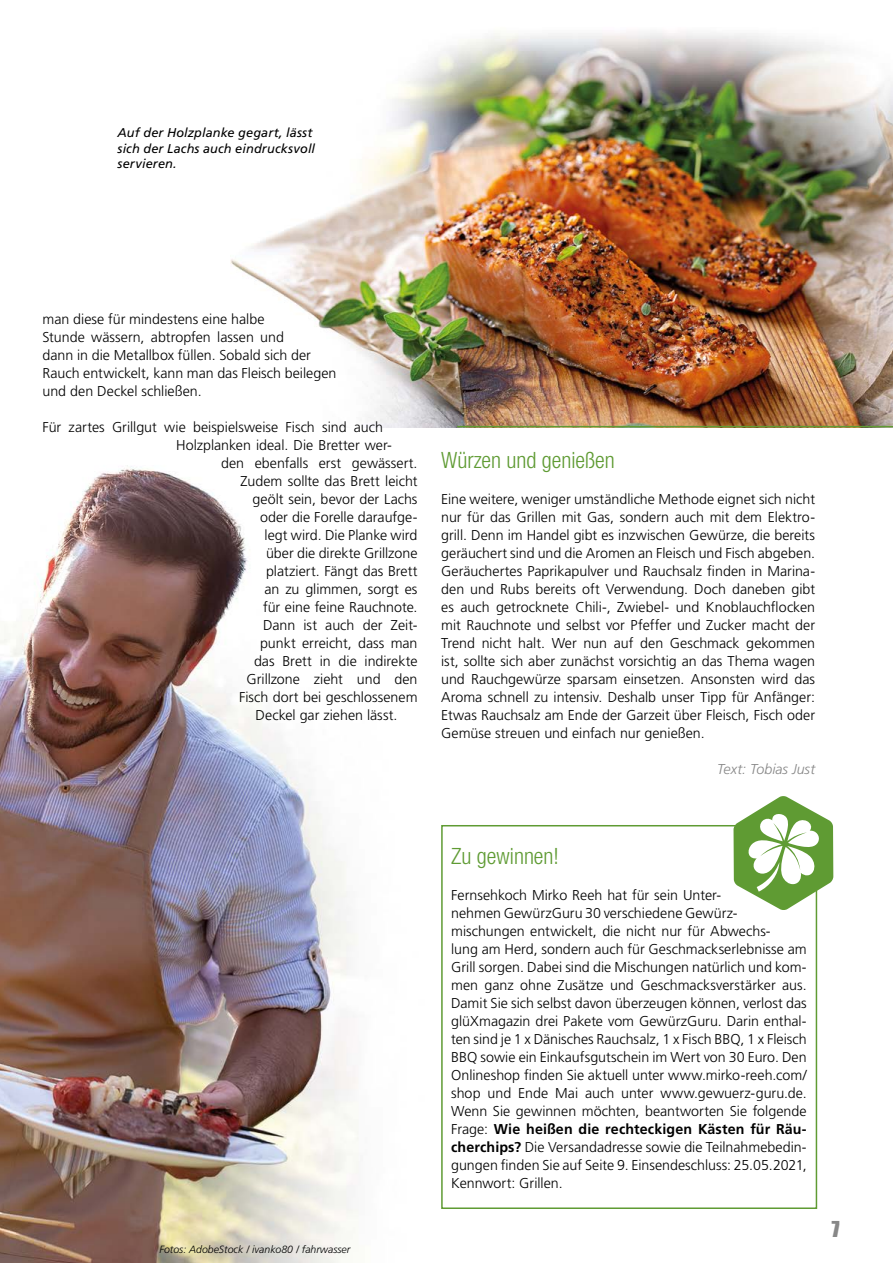
<style>
.page{position:relative;width:893px;height:1263px;background:#fff}
.page>*{position:absolute;margin:0;border:0;box-sizing:border-box;transform-origin:0 0}
.t1{font:300 condensed 22.5px "Helvetica Neue LT Std";color:#5f9b33}
.t2{font:22.5px "Impact LT Std";color:#878787}
.t3{font:300 14.25px/18px "Frutiger LT Std";color:#000}
.t4{font:italic 300 14.25px "Frutiger LT Std";color:#878787}
.t5{font:italic 12.75px/15.3px "Frutiger LT Std";letter-spacing:.01em;color:#000}
.t6{font:italic 300 10.5px "Frutiger LT Std";color:#000}
.s1{font-weight:700}
</style>
<div class="page">
<img style="left:0;top:427px;width:525px;height:836px">
<img style="left:230px;top:32px;width:663px;height:395px">
<div style="left:441px;top:825px;width:376px;height:384px;border:2px solid #5f9b33"></div>
<hr style="left:457px;top:426px;width:436px;height:1px;background:#5f9b33">
<svg style="left:733px;top:796px;width:100px;height:114px"></svg>
<p class="t5" style="left:118px;top:125px;width:199px">Auf der Holzplanke gegart, lässt sich der Lachs auch eindrucksvoll servieren.</p>
<p class="t3" style="left:43px;top:310px;width:295px">man diese für mindestens eine halbe<br>Stunde wässern, abtropfen lassen und<br>dann in die Metallbox füllen. Sobald sich der Rauch entwickelt, kann man das Fleisch beilegen und den Deckel schließen.</p>
<p class="t3" style="left:43px;top:418px;width:342px">Für zartes Grillgut wie beispielsweise Fisch sind auch</p>
<p class="t3" style="left:176px;top:436px;width:218px">Holzplanken ideal. Die Bretter wer-</p>
<p class="t3" style="left:221px;top:454px;width:198px">den ebenfalls erst gewässert.</p>
<p class="t3" style="left:241px;top:472px;width:179px">Zudem sollte das Brett leicht</p>
<p class="t3" style="left:253px;top:490px;width:166px">geölt sein, bevor der Lachs</p>
<p class="t3" style="left:260px;top:508px;width:159px">oder die Forelle daraufge-</p>
<p class="t3" style="left:265px;top:526px;width:155px">legt wird. Die Planke wird</p>
<p class="t3" style="left:266px;top:544px;width:153px">über die direkte Grillzone</p>
<p class="t3" style="left:266px;top:562px;width:153px">platziert. Fängt das Brett</p>
<p class="t3" style="left:265px;top:580px;width:154px">an zu glimmen, sorgt es</p>
<p class="t3" style="left:263px;top:598px;width:156px">für eine feine Rauchnote.</p>
<p class="t3" style="left:263px;top:616px;width:156px">Dann ist auch der Zeit-</p>
<p class="t3" style="left:260px;top:634px;width:159px">punkt erreicht, dass man</p>
<p class="t3" style="left:254px;top:652px;width:165px">das Brett in die indirekte</p>
<p class="t3" style="left:247px;top:670px;width:173px">Grillzone zieht und den</p>
<p class="t3" style="left:239px;top:688px;width:180px">Fisch dort bei geschlossenem</p>
<p class="t3" style="left:256px;top:706px;width:143px">Deckel gar ziehen lässt.</p>
<h1 class="t1" style="left:441px;top:447px;width:175px">Würzen und genießen</h1>
<p class="t3" style="left:441px;top:490px;width:375px;text-align:justify">Eine weitere, weniger umständliche Methode eignet sich nicht nur für das Grillen mit Gas, sondern auch mit dem Elektro&shy;grill. Denn im Handel gibt es inzwischen Gewürze, die bereits geräuchert sind und die Aromen an Fleisch und Fisch abgeben.<br>Geräuchertes Paprikapulver und Rauchsalz finden in Marina&shy;den und Rubs bereits oft Verwendung. Doch daneben gibt es auch getrocknete Chili-, Zwiebel- und Knoblauchflocken mit Rauchnote und selbst vor Pfeffer und Zucker macht der Trend nicht halt. Wer nun auf den Geschmack gekommen ist, sollte sich aber zunächst vorsichtig an das Thema wagen und Rauchgewürze sparsam einsetzen. Ansonsten wird das Aroma schnell zu intensiv. Deshalb unser Tipp für Anfänger:<br>Etwas Rauchsalz am Ende der Garzeit über Fleisch, Fisch oder Gemüse streuen und einfach nur genießen.</p>
<p class="t4" style="left:717px;top:761px;width:100px">Text: Tobias Just</p>
<p class="t6" style="left:159px;top:1244px;width:192px">Fotos: AdobeStock / ivanko80 / fahrwasser</p>
<h1 class="t1" style="left:451px;top:843px;width:109px">Zu gewinnen!</h1>
<p class="t3" style="left:451px;top:886px;width:357px">Fernsehkoch Mirko Reeh hat für sein Unter-<br>nehmen GewürzGuru 30 verschiedene Gewürz&shy;mischungen entwickelt, die nicht nur für Abwechs-<br>lung am Herd, sondern auch für Geschmackserlebnisse am Grill sorgen. Dabei sind die Mischungen natürlich und kom&shy;men ganz ohne Zusätze und Geschmacksverstärker aus.<br>Damit Sie sich selbst davon überzeugen können, verlost das glüXmagazin drei Pakete vom GewürzGuru. Darin enthal&shy;ten sind je 1 x Dänisches Rauchsalz, 1 x Fisch BBQ, 1 x Fleisch BBQ sowie ein Einkaufsgutschein im Wert von 30 Euro. Den Onlineshop finden Sie aktuell unter www.mirko-reeh.com/ shop und Ende Mai auch unter www.gewuerz-guru.de.<br>Wenn Sie gewinnen möchten, beantworten Sie folgende Frage: <span class="s1">Wie heißen die rechteckigen Kästen für Räu&shy;cherchips?</span> Die Versandadresse sowie die Teilnahmebedin&shy;gungen finden Sie auf Seite 9. Einsendeschluss: 25.05.2021, Kennwort: Grillen.</p>
<h1 class="t2" style="left:831px;top:1216px;width:10px">7</h1>
</div>
